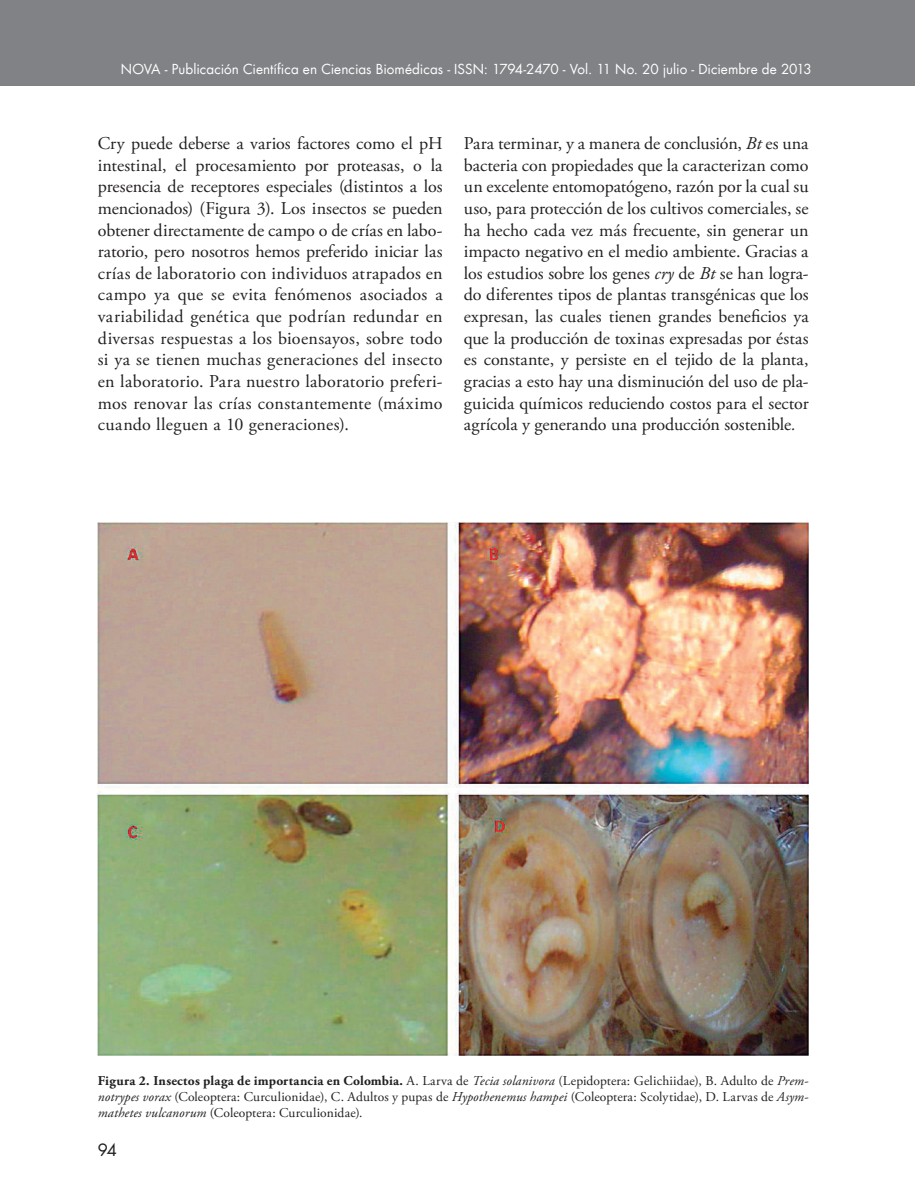
<style>
.page{position:relative;width:915px;height:1191px;background:#fff}
.page>*{position:absolute;margin:0;border:0;box-sizing:border-box;transform-origin:0 0}
.t1{font:18px/21.6px "Adobe Garamond Pro";letter-spacing:.005em;color:#231f20;text-align:justify}
.t2{font:16.5px "Futura LT";color:#231f20}
.t3{font:13.5px/15.8px "Adobe Garamond Pro";letter-spacing:.015em;color:#231f20;text-align:justify}
.t4{font:13.5px "Futura LT";color:#fff}
.s1{font-style:italic}
.s2{font-weight:700}
</style>
<div class="page">
<div style="left:0;top:0;width:914px;height:85px;background:#808285"></div>
<img style="left:98px;top:523px;width:710px;height:532px">
<p class="t4" style="left:121px;top:61px;width:692px">NOVA - Publicación Científica en Ciencias Biomédicas - Issn : 1794-2470 - Vol. 11 No. 20 julio - Diciembre de 2013</p>
<p class="t1" style="left:98px;top:133px;width:346px">Cry puede deberse a varios factores como el pH intestinal, el procesamiento por proteasas, o la presencia de receptores especiales (distintos a los mencionados) (Figura 3). Los insectos se pueden obtener directamente de campo o de crías en labo&shy;ratorio, pero nosotros hemos preferido iniciar las crías de laboratorio con individuos atrapados en campo ya que se evita fenómenos asociados a variabilidad genética que podrían redundar en diversas respuestas a los bioensayos, sobre todo si ya se tienen muchas generaciones del insecto en laboratorio. Para nuestro laboratorio preferi&shy;mos renovar las crías constantemente (máximo cuando lleguen a 10 generaciones).</p>
<p class="t1" style="left:463px;top:133px;width:346px">Para terminar, y a manera de conclusión, <span class="s1">Bt</span> es una bacteria con propiedades que la caracterizan como un excelente entomopatógeno, razón por la cual su uso, para protección de los cultivos comerciales, se ha hecho cada vez más frecuente, sin generar un impacto negativo en el medio ambiente. Gracias a los estudios sobre los genes <span class="s1">cry</span> de <span class="s1">Bt</span> se han logra&shy;do diferentes tipos de plantas transgénicas que los expresan, las cuales tienen grandes beneficios ya que la producción de toxinas expresadas por éstas es constante, y persiste en el tejido de la planta, gracias a esto hay una disminución del uso de pla&shy;guicida químicos reduciendo costos para el sector agrícola y generando una producción sostenible<span class="s1">.</span></p>
<p class="t3" style="left:98px;top:1073px;width:712px"><span class="s2">Figura 2. Insectos plaga de importancia en Colombia.</span> A. Larva de <span class="s1">Tecia solanivora</span> (Lepidoptera: Gelichiidae), B. Adulto de <span class="s1">Prem&shy;notrypes vorax</span> (Coleoptera: Curculionidae), C. Adultos y pupas de <span class="s1">Hypothenemus hampei</span> (Coleoptera: Scolytidae), D. Larvas de <span class="s1">Asym&shy;mathetes vulcanorum</span> (Coleoptera: Curculionidae).</p>
<p class="t2" style="left:98px;top:1139px;width:21px">94</p>
</div>
